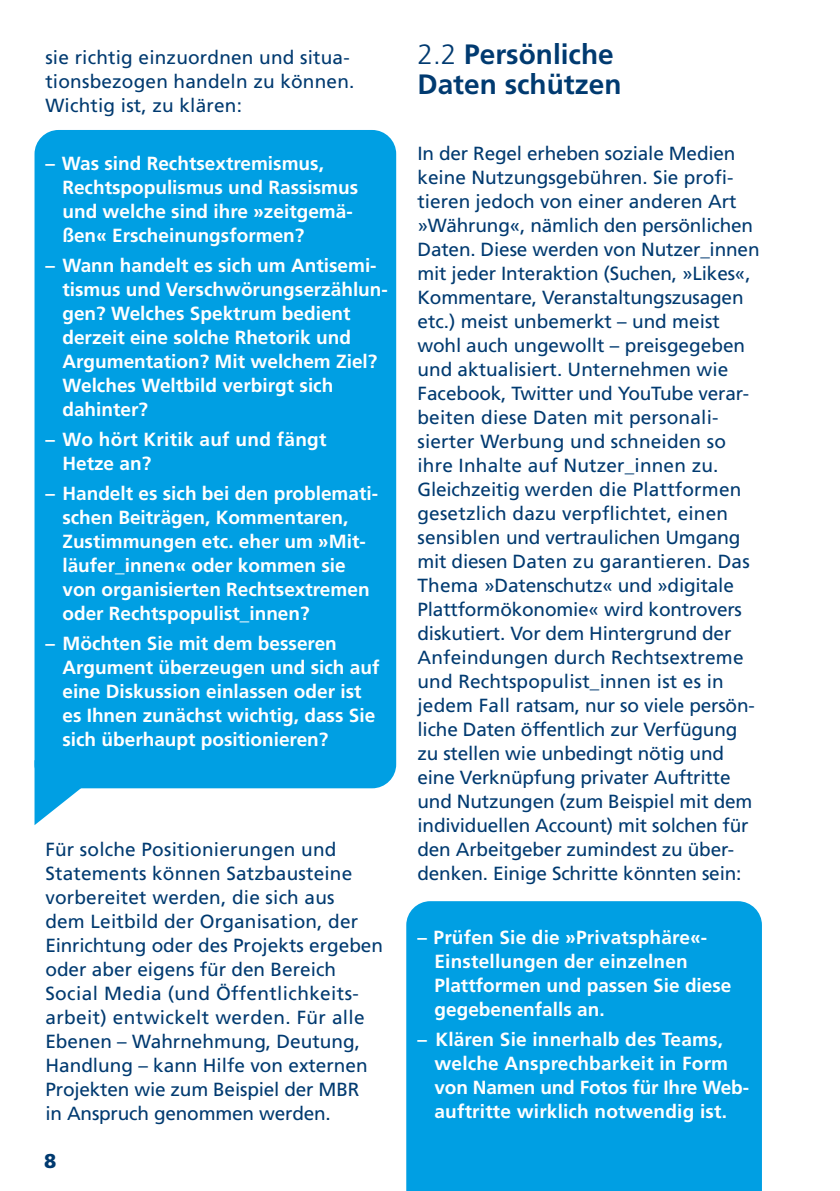
<style>
.page{position:relative;width:840px;height:1191px;background:#fff}
.page>*{position:absolute;margin:0;border:0;box-sizing:border-box;transform-origin:0 0}
.t1{font:700 28px/30px "Frutiger LT Std";color:#003a70}
.t2{font:900 20px "Frutiger LT Std";color:#003a70}
.t3{font:19px/24px "Frutiger LT Std";color:#003a70}
.t4{font:700 19px/24px "Frutiger LT Std";color:#fff}
.s1{font-weight:300}
</style>
<div class="page">
<div style="left:34px;top:130px;width:362px;height:658px;background:#009fe3;border-radius:24px"></div>
<svg style="left:34px;top:760px;width:48px;height:65px"></svg>
<div style="left:406px;top:901px;width:355px;height:290px;background:#009fe3"></div>
<p class="t3" style="left:45px;top:45px;width:310px">sie richtig einzuordnen und situa&shy;tionsbezogen handeln zu können.<br>Wichtig ist, zu klären:</p>
<p class="t4" style="left:62px;top:151px;width:297px;text-indent:-17px">– Was sind Rechtsextremismus,<br>Rechtspopulismus und Rassismus und welche sind ihre »zeitgemä&shy;ßen« Erscheinungsformen?</p>
<p class="t4" style="left:62px;top:253px;width:327px;text-indent:-17px">– Wann handelt es sich um Antisemi&shy;tismus und Verschwörungserzählun&shy;gen? Welches Spektrum bedient derzeit eine solche Rhetorik und<br>Argumentation? Mit welchem Ziel?<br>Welches Weltbild verbirgt sich dahinter?</p>
<p class="t4" style="left:62px;top:427px;width:265px;text-indent:-17px">– Wo hört Kritik auf und fängt<br>Hetze an?</p>
<p class="t4" style="left:62px;top:481px;width:317px;text-indent:-17px">– Handelt es sich bei den problemati&shy;schen Beiträgen, Kommentaren,<br>Zustimmungen etc. eher um »Mit&shy;läufer_innen« oder kommen sie von organisierten Rechtsextremen oder Rechtspopulist_innen?</p>
<p class="t4" style="left:62px;top:631px;width:318px;text-indent:-17px">– Möchten Sie mit dem besseren Argument überzeugen und sich auf eine Diskussion einlassen oder ist es Ihnen zunächst wichtig, dass Sie sich überhaupt positionieren?</p>
<p class="t3" style="left:45px;top:837px;width:339px">Für solche Positionierungen und Statements können Satzbausteine vorbereitet werden, die sich aus<br>dem Leitbild der Organisation, der Einrichtung oder des Projekts ergeben oder aber eigens für den Bereich Social Media (und Öffentlichkeits&shy;arbeit) entwickelt werden. Für alle Ebenen – Wahrnehmung, Deutung, Handlung – kann Hilfe von externen Projekten wie zum Beispiel der MBR<br>in Anspruch genommen werden.</p>
<p class="t2" style="left:44px;top:1149px;width:14px">8</p>
<h1 class="t1" style="left:417px;top:39px;width:205px"><span class="s1">2.2</span> Persönliche<br>Daten schützen</h1>
<p class="t3" style="left:417px;top:141px;width:343px">In der Regel erheben soziale Medien keine Nutzungsgebühren. Sie profi&shy;tieren jedoch von einer anderen Art »Währung«, nämlich den persönlichen Daten. Diese werden von Nutzer_innen mit jeder Interaktion (Suchen, »Likes«, Kommentare, Veranstaltungszusagen etc.) meist unbemerkt – und meist wohl auch ungewollt – preisgegeben und aktualisiert. Unternehmen wie Facebook, Twitter und YouTube verar&shy;beiten diese Daten mit personali&shy;sierter Werbung und schneiden so ihre Inhalte auf Nutzer_innen zu.<br>Gleichzeitig werden die Plattformen gesetzlich dazu verpflichtet, einen sensiblen und vertraulichen Umgang mit diesen Daten zu garantieren. Das Thema »Datenschutz« und »digitale Plattformökonomie« wird kontrovers diskutiert. Vor dem Hintergrund der Anfeindungen durch Rechtsextreme und Rechtspopulist_innen ist es in jedem Fall ratsam, nur so viele persön&shy;liche Daten öffentlich zur Verfügung zu stellen wie unbedingt nötig und eine Verknüpfung privater Auftritte und Nutzungen (zum Beispiel mit dem individuellen Account) mit solchen für den Arbeitgeber zumindest zu über&shy;denken. Einige Schritte könnten sein:</p>
<p class="t4" style="left:434px;top:925px;width:298px;text-indent:-17px">– Prüfen Sie die »Privatsphäre«-<br>Einstellungen der einzelnen<br>Plattformen und passen Sie diese gegebenenfalls an.</p>
<p class="t4" style="left:434px;top:1027px;width:316px;text-indent:-17px">– Klären Sie innerhalb des Teams, welche Ansprechbarkeit in Form von Namen und Fotos für Ihre Web&shy;auftritte wirklich notwendig ist.</p>
</div>
